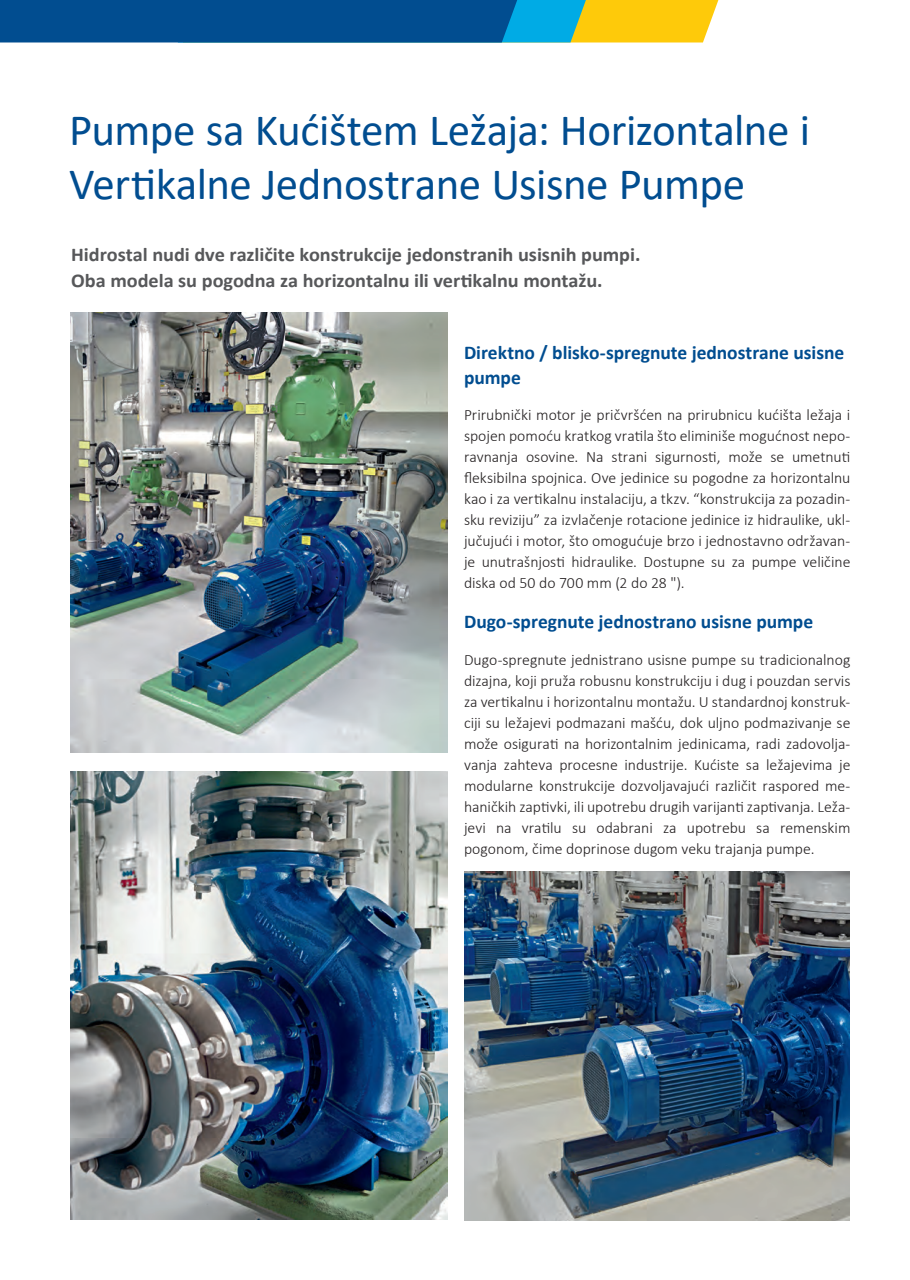
<style>
.page{position:relative;width:910px;height:1280px;background:#fff}
.page>*{position:absolute;margin:0;border:0;box-sizing:border-box;transform-origin:0 0}
.t1{font:45px/54px "Calibri";letter-spacing:-.015em;color:#014d90}
.t2{font:700 19.5px/25.5px "Calibri";color:#57585a;scale:1.04 1}
.t3{font:700 19.5px/25.5px "Calibri";color:#014d90}
.t4{font:300 15.75px/21px "Calibri";color:#231f20;text-align:justify}
</style>
<div class="page">
<svg style="left:0;top:0;width:719px;height:42px;background:#326f80"></svg>
<img style="left:464px;top:872px;width:385px;height:348px">
<img style="left:71px;top:312px;width:377px;height:440px">
<img style="left:71px;top:771px;width:377px;height:448px">
<h1 class="t1" style="left:69px;top:102px;width:742px">Pumpe sa Kućištem Ležaja: Horizontalne i<br>Vertikalne Jednostrane Usisne Pumpe</h1>
<p class="t2" style="left:71px;top:242px;width:549px">Hidrostal nudi dve različite konstrukcije jedonstranih usisnih pumpi.<br>Oba modela su pogodna za horizontalnu ili vertikalnu montažu.</p>
<p class="t3" style="left:464px;top:339px;width:382px">Direktno / blisko-spregnute jednostrane usisne pumpe</p>
<p class="t4" style="left:464px;top:404px;width:388px">Prirubnički motor je pričvršćen na prirubnicu kućišta ležaja i spojen pomoću kratkog vratila što eliminiše mogućnost nepo&shy;ravnanja osovine. Na strani sigurnosti, može se umetnuti fleksibilna spojnica. Ove jedinice su pogodne za horizontalnu kao i za vertikalnu instalaciju, a tkzv. “konstrukcija za pozadin&shy;sku reviziju” za izvlačenje rotacione jedinice iz hidraulike, ukl&shy;jučujući i motor, što omogućuje brzo i jednostavno održavan&shy;je unutrašnjosti hidraulike. Dostupne su za pumpe veličine diska od 50 do 700 mm (2 do 28 ").</p>
<p class="t3" style="left:464px;top:608px;width:351px">Dugo-spregnute jednostrano usisne pumpe</p>
<p class="t4" style="left:464px;top:649px;width:388px">Dugo-spregnute jednistrano usisne pumpe su tradicionalnog dizajna, koji pruža robusnu konstrukciju i dug i pouzdan servis za vertikalnu i horizontalnu montažu. U standardnoj konstruk&shy;ciji su ležajevi podmazani mašću, dok uljno podmazivanje se može osigurati na horizontalnim jedinicama, radi zadovolja&shy;vanja zahteva procesne industrije. Kućiste sa ležajevima je modularne konstrukcije dozvoljavajući različit raspored me&shy;haničkih zaptivki, ili upotrebu drugih varijanti zaptivanja. Leža&shy;jevi na vratilu su odabrani za upotrebu sa remenskim pogonom, čime doprinose dugom veku trajanja pumpe.</p>
</div>
